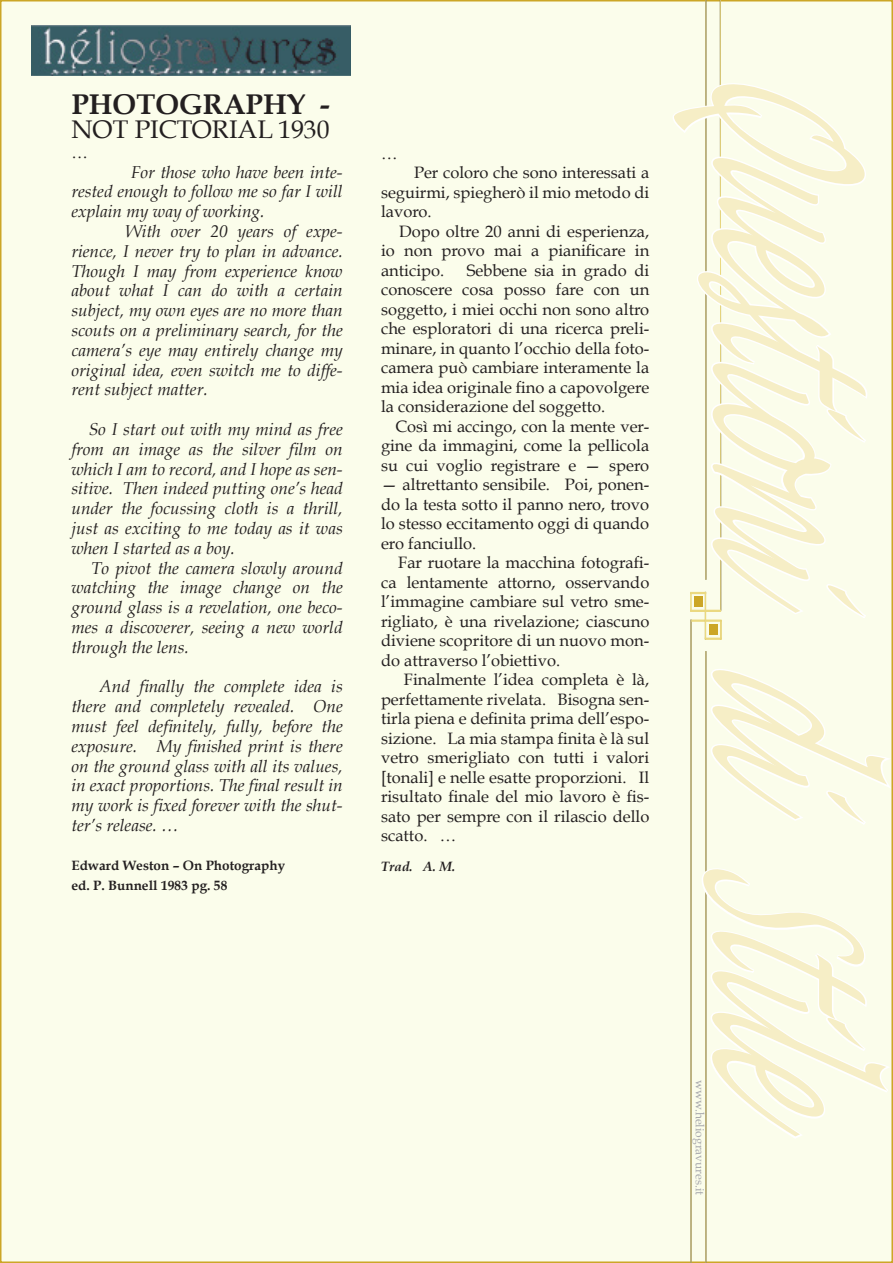
<style>
.page{position:relative;width:893px;height:1263px;background:#fff}
.page>*{position:absolute;margin:0;border:0;box-sizing:border-box;transform-origin:0 0}
.t1{font:italic 201.6px "Lucida Handwriting";color:#f6eec6;scale:.45 1}
.t2{font:700 28.5px "Book Antiqua";color:#231f20}
.t3{font:25.5px "Book Antiqua";color:#231f20}
.t4{font:italic 17.25px/19.8px "Book Antiqua";color:#231f20;text-align:justify}
.t5{font:16.5px/19.5px "Book Antiqua";color:#231f20;text-align:justify}
.Heading_2{font:700 13.5px "Book Antiqua";color:#231f20}
.t6{font:italic 700 13.5px "Book Antiqua";color:#231f20}
.t7{font:12px "Book Antiqua";color:#a8a9ad}
</style>
<div class="page">
<div style="left:1px;top:1px;width:891px;height:1261px;background:#fbfdeb"></div>
<hr style="left:705px;top:0;width:1px;height:580px;background:#ebd980">
<hr style="left:720px;top:0;width:1px;height:611px;background:#ebd980">
<img style="left:32px;top:26px;width:319px;height:50px">
<hr style="left:705px;top:651px;width:1px;height:612px;background:#ebd980">
<svg style="left:711px;top:669px;width:182px;height:169px"></svg>
<svg style="left:702px;top:869px;width:191px;height:271px"></svg>
<hr style="left:691px;top:620px;width:1px;height:643px;background:#ebd980">
<svg style="left:673px;top:83px;width:194px;height:557px"></svg>
<p class="t2" style="left:71px;top:88px;width:260px">PHOTOGRAPHY -</p>
<p class="t3" style="left:71px;top:114px;width:260px">NOT PICTORIAL 1930</p>
<p class="t5" style="left:71px;top:142px;width:18px">…</p>
<p class="t4" style="left:71px;top:162px;width:273px;text-indent:59px">For those who have been inte&shy;rested enough to follow me so far I will explain my way of working.</p>
<p class="t4" style="left:71px;top:222px;width:273px;text-indent:54px">With over 20 years of expe&shy;rience, I never try to plan in advance.<br>Though I may from experience know about what I can do with a certain subject, my own eyes are no more than scouts on a preliminary search, for the camera’s eye may entirely change my original idea, even switch me to diffe&shy;rent subject matter.</p>
<p class="t4" style="left:71px;top:420px;width:273px;text-indent:17px">So I start out with my mind as free from an image as the silver film on which I am to record, and I hope as sen&shy;sitive. Then indeed putting one’s head under the focussing cloth is a thrill, just as exciting to me today as it was when I started as a boy.</p>
<p class="t4" style="left:71px;top:558px;width:273px;text-indent:20px">To pivot the camera slowly around watching the image change on the ground glass is a revelation, one beco&shy;mes a discoverer, seeing a new world through the lens.</p>
<p class="t4" style="left:71px;top:677px;width:273px;text-indent:28px">And finally the complete idea is there and completely revealed. One must feel definitely, fully, before the exposure. My finished print is there on the ground glass with all its values, in exact proportions. The final result in my work is fixed forever with the shut&shy;ter’s release. …</p>
<p class="Heading_2" style="left:71px;top:858px;width:215px">Edward Weston – On Photography</p>
<p class="Heading_2" style="left:71px;top:877px;width:157px">ed. P. Bunnell 1983 pg. 58</p>
<p class="t5" style="left:381px;top:143px;width:18px">…</p>
<p class="t5" style="left:381px;top:163px;width:270px;text-indent:33px">Per coloro che sono interessati a seguirmi, spiegherò il mio metodo di lavoro.</p>
<p class="t5" style="left:381px;top:221px;width:270px;text-indent:18px">Dopo oltre 20 anni di esperienza, io non provo mai a pianificare in anticipo.</p>
<p class="t5" style="left:381px;top:260px;width:270px;text-indent:86px">Sebbene sia in grado di conoscere cosa posso fare con un soggetto, i miei occhi non sono altro che esploratori di una ricerca preli&shy;minare, in quanto l’occhio della foto&shy;camera può cambiare interamente la mia idea originale fino a capovolgere la considerazione del soggetto.</p>
<p class="t5" style="left:381px;top:416px;width:270px;text-indent:15px">Così mi accingo, con la mente ver&shy;gine da immagini, come la pellicola su cui voglio registrare e — spero</p>
<p class="t5" style="left:381px;top:475px;width:270px">— altrettanto sensibile. Poi, ponen&shy;do la testa sotto il panno nero, trovo lo stesso eccitamento oggi di quando ero fanciullo.</p>
<p class="t5" style="left:381px;top:553px;width:270px;text-indent:17px">Far ruotare la macchina fotografi&shy;ca lentamente attorno, osservando l’immagine cambiare sul vetro sme&shy;rigliato, è una rivelazione; ciascuno diviene scopritore di un nuovo mon&shy;do attraverso l’obiettivo.</p>
<p class="t5" style="left:381px;top:670px;width:270px;text-indent:23px">Finalmente l’idea completa è là, perfettamente rivelata. Bisogna sen&shy;tirla piena e definita prima dell’espo&shy;sizione. La mia stampa finita è là sul vetro smerigliato con tutti i valori [tonali] e nelle esatte proporzioni. Il risultato finale del mio lavoro è fis&shy;sato per sempre con il rilascio dello scatto. …</p>
<p class="t6" style="left:381px;top:859px;width:76px">Trad. A. M.</p>
<p class="t1" style="left:908px;top:61px;width:2482px;rotate:90deg">QuestionidiStile</p>
<p class="t7" style="left:707px;top:1080px;width:117px;rotate:90deg">www.heliogravures.it</p>
</div>
